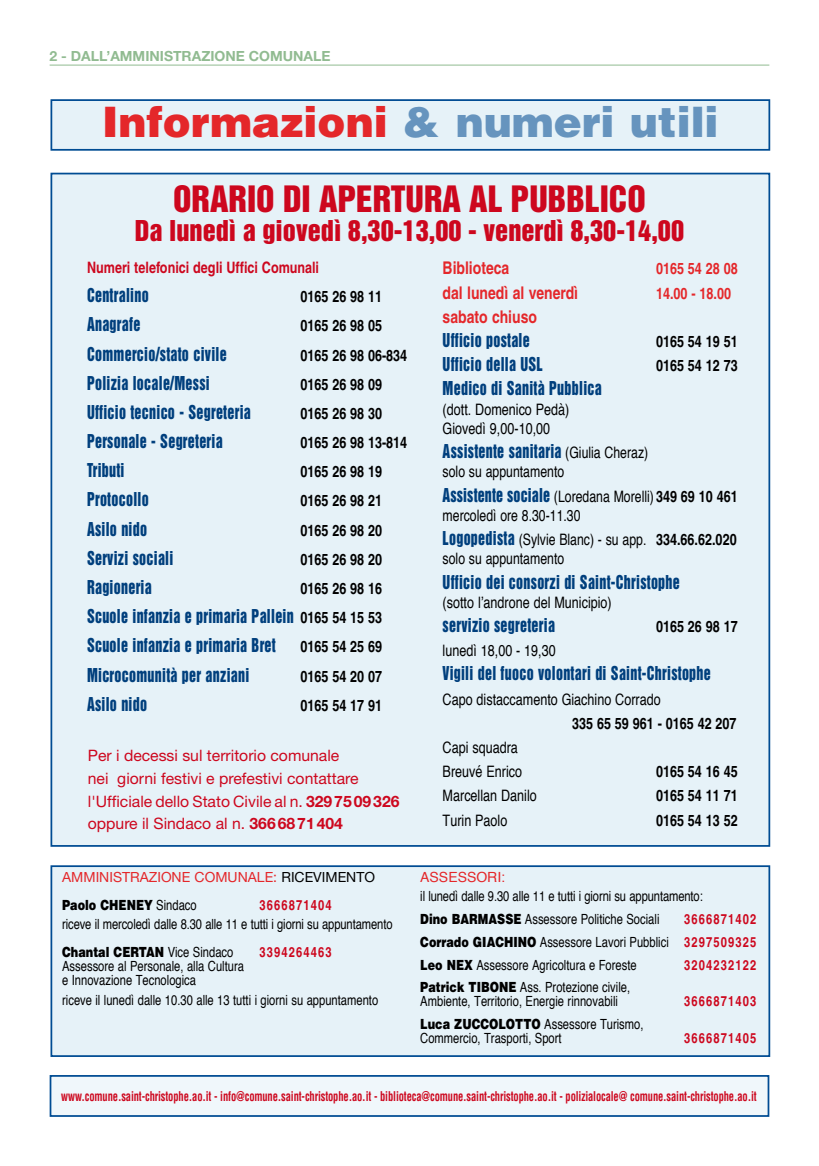
<style>
.page{position:relative;width:819px;height:1166px;background:#fff}
.page>*{position:absolute;margin:0;border:0;box-sizing:border-box;transform-origin:0 0}
.t1{font:900 42px "Helvetica LT Std";color:#e4272a}
.t2{font:33.25px "Helvetica Inserat";color:#cd071e}
.t3{font:26.25px "Helvetica Inserat";color:#cd071e}
.t4{font:17.5px/29.2px "Helvetica Inserat";letter-spacing:.02em;color:#003f7d;scale:.8 1}
.t5{font:700 17.5px "Helvetica";color:#e4272a;scale:.8 1}
.t6{font:700 15.75px "Helvetica";color:#000;scale:.8 1}
.t7{font:15.75px/19.2px "Helvetica";color:#000;scale:.8 1}
.t8{font:15.75px/22.8px "Helvetica Neue";color:#cd071e}
.t9{font:15.75px/24.2px "Helvetica";color:#000;scale:.78 1}
.t10{font:700 15.75px "Helvetica";color:#cd071e;scale:.8 1}
.t11{font:700 15.75px "Helvetica";color:#e4272a;scale:.8 1}
.t12{font:14px/14px "Helvetica";color:#000;scale:.8 1}
.t13{font:700 14px "Helvetica";letter-spacing:.1em;color:#cd071e;scale:.8 1}
.t14{font:14px "Helvetica Neue";color:#e4272a}
.t15{font:700 14px "Helvetica Neue";color:#91bb91}
.t16{font:900 14px "Helvetica";color:#000;scale:.8 1}
.t17{font:14px "Helvetica";color:#e4272a}
.t18{font:700 condensed 13.12px "Helvetica";letter-spacing:-.01em;color:#cd071e;scale:.8 1}
.s1{color:#6694be}
.s2{font-family:"Helvetica";font-weight:700;font-size:15.75px;color:#000}
.s3{font-weight:700}
.s4{font-family:"Helvetica";font-size:15.75px;color:#000}
.s5{font-family:"Helvetica Inserat";font-size:17.5px;color:#003f7d}
.s6{color:#000}
.s7{font-weight:400}
.s8{font-weight:900}
.s9{font-weight:700;color:#cd071e}
</style>
<div class="page">
<hr style="left:50px;top:65px;width:719px;height:1px;background:#91bb91">
<div style="left:51px;top:100px;width:718px;height:50px;background:#e6f2f8"></div>
<div style="left:50px;top:99px;width:720px;height:52px;border:2px solid #004c93"></div>
<div style="left:51px;top:866px;width:718px;height:190px;background:#e6f2f8"></div>
<div style="left:50px;top:865px;width:720px;height:192px;border:2px solid #004c93"></div>
<div style="left:51px;top:174px;width:718px;height:672px;background:#e6f2f8"></div>
<div style="left:50px;top:1076px;width:718px;height:40px;background:#f0f7fb"></div>
<div style="left:50px;top:1075px;width:719px;height:42px;border:2px solid #004c93"></div>
<p class="t15" style="left:50px;top:47px;width:282px">2 - DALL’AMMINISTRAZIONE COMUNALE</p>
<h1 class="t1" style="left:102px;top:95px;width:618px">Informazioni <span class="s1">&amp; numeri utili</span></h1>
<h2 class="t2" style="left:173px;top:179px;width:218px">Orario Di Apertura</h2>
<h2 class="t2" style="left:469px;top:179px;width:79px">Al Pubbl</h2>
<h2 class="t2" style="left:599px;top:179px;width:28px">ico</h2>
<h3 class="t3" style="left:135px;top:215px;width:551px">Da lunedì a giovedì 8,30-13,00 - venerdì 8,30-14,00</h3>
<p class="t10" style="left:87px;top:258px;width:291px">Numeri telefonici degli Uffici Comunali</p>
<p class="t4" style="left:87px;top:281px;width:79px">Centralino</p>
<p class="t6" style="left:300px;top:287px;width:104px">0165 26 98 11</p>
<p class="t4" style="left:87px;top:310px;width:68px">Anagrafe</p>
<p class="t6" style="left:300px;top:316px;width:104px">0165 26 98 05</p>
<p class="t4" style="left:87px;top:339px;width:176px">Commercio/stato civile</p>
<p class="t6" style="left:300px;top:345px;width:135px">0165 26 98 06-834</p>
<p class="t4" style="left:87px;top:369px;width:155px">Polizia locale/Messi</p>
<p class="t6" style="left:300px;top:375px;width:104px">0165 26 98 09</p>
<p class="t4" style="left:87px;top:398px;width:206px">Ufficio tecnico - Segreteria</p>
<p class="t6" style="left:300px;top:404px;width:104px">0165 26 98 30</p>
<p class="t4" style="left:87px;top:427px;width:171px">Personale - Segreteria</p>
<p class="t6" style="left:300px;top:433px;width:135px">0165 26 98 13-814</p>
<p class="t4" style="left:87px;top:456px;width:48px">Tributi</p>
<p class="t6" style="left:300px;top:462px;width:104px">0165 26 98 19</p>
<p class="t4" style="left:87px;top:485px;width:79px">Protocollo</p>
<p class="t6" style="left:300px;top:491px;width:104px">0165 26 98 21</p>
<p class="t4" style="left:87px;top:514px;width:77px">Asilo nido</p>
<p class="t6" style="left:300px;top:520px;width:104px">0165 26 98 20</p>
<p class="t4" style="left:87px;top:544px;width:109px">Servizi sociali</p>
<p class="t6" style="left:300px;top:550px;width:104px">0165 26 98 20</p>
<p class="t4" style="left:87px;top:573px;width:82px">Ragioneria</p>
<p class="t6" style="left:300px;top:579px;width:104px">0165 26 98 16</p>
<p class="t4" style="left:87px;top:602px;width:370px">Scuole infanzia e primaria Pallein <span class="s2">0165 54 15 53<br></span>Scuole infanzia e primaria Bret</p>
<p class="t6" style="left:300px;top:637px;width:104px">0165 54 25 69</p>
<p class="t4" style="left:87px;top:660px;width:204px">Microcomunità per anziani</p>
<p class="t6" style="left:300px;top:666px;width:104px">0165 54 20 07</p>
<p class="t4" style="left:87px;top:689px;width:77px">Asilo nido</p>
<p class="t6" style="left:300px;top:695px;width:104px">0165 54 17 91</p>
<p class="t8" style="left:88px;top:744px;width:313px">Per i decessi sul territorio comunale<br>nei giorni festivi e prefestivi contattare l'Ufficiale dello Stato Civile al n. <span class="s3">3297509326 </span>oppure il Sindaco al n. <span class="s3">3666871404</span></p>
<p class="t5" style="left:442px;top:257px;width:85px">Biblioteca</p>
<p class="t11" style="left:656px;top:259px;width:104px">0165 54 28 08</p>
<p class="t5" style="left:442px;top:282px;width:171px">dal lunedì al venerdì</p>
<p class="t11" style="left:656px;top:283px;width:95px">14.00 - 18.00</p>
<p class="t5" style="left:442px;top:306px;width:119px">sabato chiuso</p>
<p class="t4" style="left:442px;top:326px;width:110px">Ufficio postale</p>
<p class="t6" style="left:656px;top:332px;width:104px">0165 54 19 51</p>
<p class="t4" style="left:442px;top:350px;width:127px">Ufficio della USL</p>
<p class="t6" style="left:656px;top:356px;width:104px">0165 54 12 73</p>
<p class="t4" style="left:442px;top:374px;width:200px">Medico di Sanità Pubblica</p>
<p class="t7" style="left:442px;top:399px;width:160px">(dott. Domenico Pedà)<br>Giovedì 9,00-10,00</p>
<p class="t4" style="left:442px;top:437px;width:258px">Assistente sanitaria <span class="s4">(Giulia Cheraz)</span></p>
<p class="t9" style="left:442px;top:459px;width:157px">solo su appuntamento</p>
<p class="t4" style="left:442px;top:480px;width:370px">Assistente sociale <span class="s4">(Loredana Morelli)</span> <span class="s2">349 69 10 461</span></p>
<p class="t9" style="left:442px;top:503px;width:378px">mercoledì ore 8.30-11.30<br><span class="s5">Logopedista</span> (Sylvie Blanc) - su app. <span class="s3">334.66.62.020</span></p>
<p class="t9" style="left:442px;top:546px;width:157px">solo su appuntamento</p>
<p class="t4" style="left:442px;top:567px;width:298px">Ufficio dei consorzi di Saint-Christophe</p>
<p class="t7" style="left:442px;top:592px;width:213px">(sotto l’androne del Municipio)</p>
<p class="t4" style="left:442px;top:611px;width:142px">servizio segreteria</p>
<p class="t6" style="left:656px;top:617px;width:104px">0165 26 98 17</p>
<p class="t7" style="left:442px;top:641px;width:143px">lunedì 18,00 - 19,30</p>
<p class="t4" style="left:442px;top:659px;width:337px">Vigili del fuoco volontari di Saint-Christophe</p>
<p class="t7" style="left:442px;top:689px;width:274px">Capo distaccamento Giachino Corrado</p>
<p class="t6" style="left:572px;top:714px;width:207px">335 65 59 961 - 0165 42 207</p>
<p class="t7" style="left:442px;top:735px;width:101px;line-height:24.2px">Capi squadra<br>Breuvé Enrico</p>
<p class="t6" style="left:656px;top:762px;width:104px">0165 54 16 45</p>
<p class="t7" style="left:442px;top:786px;width:119px">Marcellan Danilo</p>
<p class="t6" style="left:656px;top:786px;width:104px">0165 54 11 71</p>
<p class="t7" style="left:442px;top:810px;width:82px">Turin Paolo</p>
<p class="t6" style="left:656px;top:810px;width:104px">0165 54 13 52</p>
<p class="t14" style="left:62px;top:868px;width:270px">AMMINISTRAZIONE COMUNALE: <span class="s6">Ricevimento</span></p>
<p class="t16" style="left:62px;top:896px;width:170px">Paolo CHENEY <span class="s7">Sindaco</span></p>
<p class="t13" style="left:259px;top:896px;width:92px">3666871404</p>
<p class="t12" style="left:62px;top:910px;width:414px;line-height:28px">riceve il mercoledì dalle 8.30 alle 11 e tutti i giorni su appuntamento<br><span class="s8">Chantal CERTAN</span> Vice Sindaco</p>
<p class="t13" style="left:259px;top:944px;width:92px">3394264463</p>
<p class="t12" style="left:62px;top:959px;width:229px">Assessore al Personale, alla Cultura e Innovazione Tecnologica</p>
<p class="t12" style="left:62px;top:992px;width:396px">riceve il lunedì dalle 10.30 alle 13 tutti i giorni su appuntamento</p>
<p class="t17" style="left:420px;top:868px;width:86px">Assessori :</p>
<p class="t12" style="left:420px;top:884px;width:354px;line-height:22.8px">il lunedì dalle 9.30 alle 11 e tutti i giorni su appuntamento:<br><span class="s8">Dino BARMASSE</span> Assessore Politiche Sociali</p>
<p class="t12" style="left:420px;top:907px;width:421px;line-height:22.8px;text-align:justify;text-indent:264px"><span class="s9">3666871402<br></span><span class="s8">Corrado GIACHINO</span> Assessore Lavori Pubblici <span class="s9">3297509325<br></span><span class="s8">Leo NEX</span> Assessore Agricoltura e Foreste</p>
<p class="t13" style="left:684px;top:956px;width:92px">3204232122</p>
<p class="t12" style="left:420px;top:980px;width:264px"><span class="s8">Patrick TIBONE</span> Ass. Protezione civile,<br>Ambiente, Territorio, Energie rinnovabili</p>
<p class="t12" style="left:420px;top:1017px;width:280px"><span class="s8">Luca ZUCCOLOTTO</span> Assessore Turismo,<br>Commercio, Trasporti, Sport</p>
<p class="t13" style="left:684px;top:993px;width:92px">3666871403</p>
<p class="t13" style="left:684px;top:1029px;width:92px">3666871405</p>
<p class="t18" style="left:61px;top:1088px;width:870px">www.comune.saint-christophe.ao.it - info@comune.saint-christophe.ao.it - biblioteca@comune.saint-christophe.ao.it - polizialocale@ comune.saint-christophe.ao.it</p>
</div>
